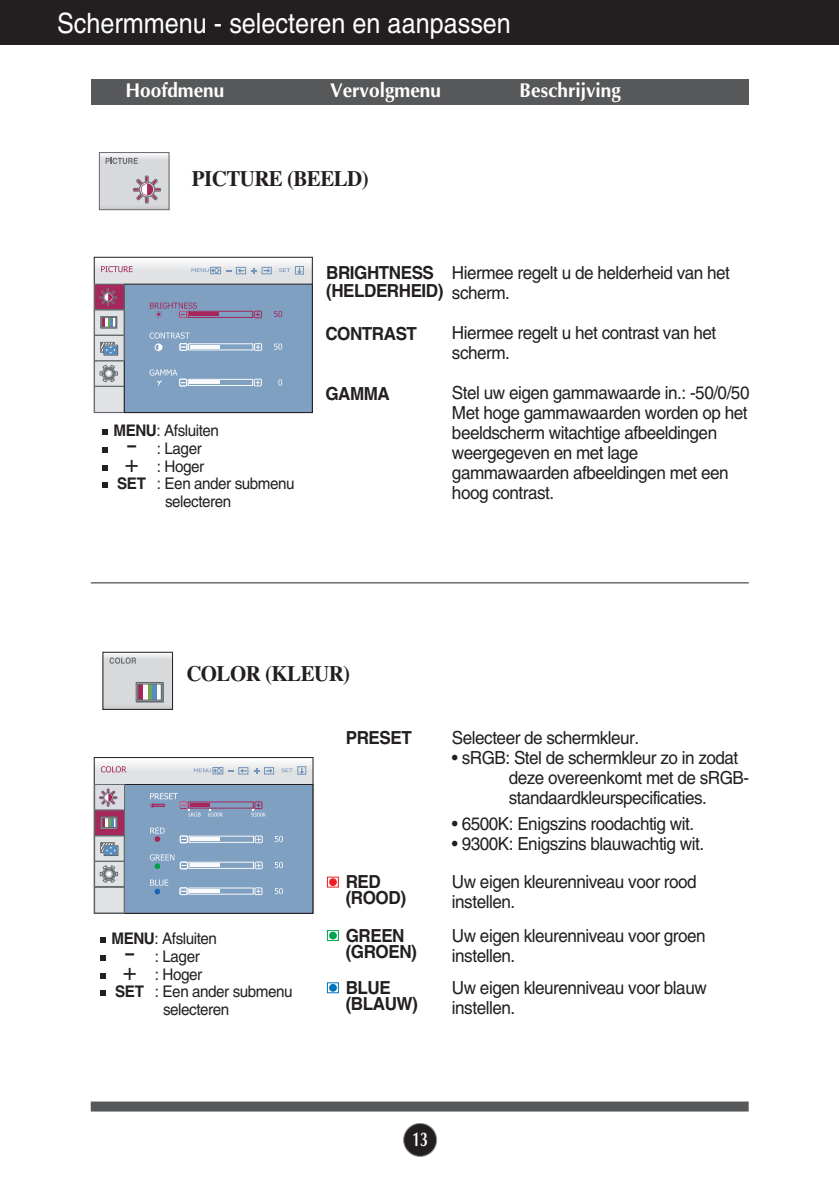
<style>
.page{position:relative;width:839px;height:1189px;background:#fff}
.page>*{position:absolute;margin:0;border:0;box-sizing:border-box;transform-origin:0 0}
.t1{font:28px "Helvetica";color:#fff;scale:.9 1}
.t2{font:24px/19.4px "Helvetica";color:#231f20;scale:1.5 1}
.t3{font:700 22px "Times";letter-spacing:-.025em;color:#231f20;scale:.95 1}
.t4{font:700 20px "Optima";color:#fff;scale:.95 1}
.t5{font:700 20px "Optima";color:#fff;scale:.7 1}
.t6{font:18px/20px "Helvetica";letter-spacing:-.03em;color:#231f20;scale:.95 1}
.t7{font:700 18px/16px "Helvetica";letter-spacing:-.03em;color:#231f20;scale:.95 1}
.t8{font:16px "Helvetica";letter-spacing:-.03em;color:#231f20;scale:.95 1}
.s1{font-weight:700}
</style>
<div class="page">
<div style="left:403px;top:1123px;width:33px;height:33px;background:#231f20;border-radius:50%"></div>
<div style="left:403px;top:1123px;width:34px;height:34px;border:2px solid #939598;border-radius:50%"></div>
<svg style="left:102px;top:482px;width:6px;height:6px"></svg>
<svg style="left:102px;top:465px;width:6px;height:5px"></svg>
<svg style="left:102px;top:447px;width:6px;height:6px"></svg>
<svg style="left:102px;top:429px;width:6px;height:6px"></svg>
<div style="left:0;top:0;width:839px;height:45px;background:#231f20"></div>
<div style="left:91px;top:79px;width:657px;height:26px;background:#57585a"></div>
<hr style="left:91px;top:582px;width:657px;height:1px;background:#231f20">
<div style="left:91px;top:1101px;width:657px;height:10px;background:#57585a"></div>
<svg style="left:101px;top:155px;width:66px;height:53px;background:#d8d9db"></svg>
<div style="left:99px;top:152px;width:70px;height:58px;border:1px solid #656c70"></div>
<svg style="left:133px;top:176px;width:28px;height:27px"></svg>
<svg style="left:106px;top:158px;width:32px;height:6px"></svg>
<svg style="left:96px;top:263px;width:214px;height:148px;background:#dfe0e2"></svg>
<div style="left:94px;top:386px;width:30px;height:27px;border:1px solid #656c70"></div>
<div style="left:124px;top:284px;width:188px;height:128px;background:#7fa0c1"></div>
<div style="left:124px;top:284px;width:188px;height:129px;border:1px solid #231f20"></div>
<svg style="left:101px;top:266px;width:32px;height:6px"></svg>
<svg style="left:150px;top:302px;width:112px;height:16px"></svg>
<svg style="left:274px;top:311px;width:8px;height:6px"></svg>
<svg style="left:274px;top:343px;width:8px;height:7px"></svg>
<svg style="left:278px;top:379px;width:4px;height:6px"></svg>
<svg style="left:150px;top:332px;width:112px;height:19px"></svg>
<svg style="left:149px;top:369px;width:113px;height:17px"></svg>
<svg style="left:94px;top:284px;width:31px;height:98px;background:#ad99a7"></svg>
<svg style="left:279px;top:268px;width:11px;height:4px"></svg>
<div style="left:236px;top:267px;width:10px;height:7px;border:1px solid #7495b9"></div>
<svg style="left:238px;top:268px;width:6px;height:5px"></svg>
<div style="left:262px;top:267px;width:9px;height:7px;border:1px solid #7495b9"></div>
<svg style="left:264px;top:268px;width:6px;height:5px"></svg>
<svg style="left:297px;top:268px;width:5px;height:4px"></svg>
<div style="left:210px;top:267px;width:11px;height:7px;border:1px solid #7495b9"></div>
<svg style="left:191px;top:267px;width:29px;height:7px"></svg>
<div style="left:295px;top:266px;width:9px;height:8px;border:1px solid #7495b9"></div>
<svg style="left:251px;top:268px;width:6px;height:5px"></svg>
<div style="left:327px;top:876px;width:12px;height:11px;border:1px solid #ee1d23"></div>
<div style="left:329px;top:878px;width:8px;height:8px;background:#ee1d23;border-radius:50%"></div>
<div style="left:327px;top:930px;width:12px;height:11px;border:1px solid #00a54f"></div>
<div style="left:329px;top:931px;width:8px;height:8px;background:#00a54f;border-radius:50%"></div>
<div style="left:327px;top:982px;width:12px;height:11px;border:1px solid #0072bc"></div>
<div style="left:329px;top:984px;width:8px;height:7px;background:#0072bc;border-radius:50%"></div>
<svg style="left:96px;top:763px;width:215px;height:21px"></svg>
<div style="left:124px;top:784px;width:189px;height:129px;background:#7fa0c1"></div>
<div style="left:124px;top:784px;width:189px;height:129px;border:1px solid #231f20"></div>
<svg style="left:101px;top:766px;width:25px;height:6px"></svg>
<div style="left:95px;top:784px;width:29px;height:26px;background:#dadce2"></div>
<div style="left:94px;top:784px;width:31px;height:26px;border:1px solid #656c70"></div>
<svg style="left:94px;top:789px;width:31px;height:124px;background:#b5a7b2"></svg>
<svg style="left:150px;top:827px;width:15px;height:15px"></svg>
<svg style="left:150px;top:854px;width:24px;height:15px"></svg>
<svg style="left:150px;top:879px;width:18px;height:15px"></svg>
<svg style="left:180px;top:835px;width:83px;height:8px"></svg>
<svg style="left:179px;top:887px;width:83px;height:8px"></svg>
<svg style="left:275px;top:836px;width:8px;height:6px"></svg>
<svg style="left:180px;top:861px;width:83px;height:8px"></svg>
<svg style="left:275px;top:862px;width:8px;height:6px"></svg>
<svg style="left:275px;top:888px;width:8px;height:6px"></svg>
<svg style="left:150px;top:793px;width:116px;height:23px"></svg>
<svg style="left:281px;top:768px;width:12px;height:4px"></svg>
<div style="left:238px;top:767px;width:10px;height:7px;border:1px solid #7495b9"></div>
<svg style="left:240px;top:768px;width:6px;height:5px"></svg>
<div style="left:264px;top:767px;width:10px;height:7px;border:1px solid #7495b9"></div>
<svg style="left:266px;top:768px;width:6px;height:5px"></svg>
<svg style="left:299px;top:768px;width:5px;height:4px"></svg>
<div style="left:213px;top:767px;width:10px;height:7px;border:1px solid #7495b9"></div>
<svg style="left:194px;top:767px;width:28px;height:7px"></svg>
<div style="left:297px;top:766px;width:9px;height:8px;border:1px solid #7495b9"></div>
<svg style="left:254px;top:768px;width:6px;height:5px"></svg>
<svg style="left:105px;top:654px;width:66px;height:53px;background:#d8d9db"></svg>
<div style="left:103px;top:652px;width:70px;height:57px;border:1px solid #231f20"></div>
<div style="left:136px;top:682px;width:28px;height:20px;border:1px solid #656c70"></div>
<div style="left:136px;top:682px;width:27px;height:19px;background:#fff"></div>
<div style="left:136px;top:682px;width:27px;height:20px;border:1px solid #656c70"></div>
<div style="left:138px;top:684px;width:5px;height:16px;background:#a5275b"></div>
<div style="left:143px;top:684px;width:5px;height:16px;background:#f9fafb"></div>
<hr style="left:148px;top:684px;width:4px;height:16px;background:#72a458">
<div style="left:152px;top:684px;width:5px;height:16px;background:#568cbd"></div>
<div style="left:137px;top:683px;width:25px;height:18px;border:1px solid #656c70"></div>
<svg style="left:109px;top:657px;width:27px;height:7px"></svg>
<svg style="left:100px;top:990px;width:6px;height:6px"></svg>
<svg style="left:100px;top:973px;width:6px;height:5px"></svg>
<svg style="left:100px;top:955px;width:6px;height:5px"></svg>
<svg style="left:100px;top:937px;width:6px;height:6px"></svg>
<h1 class="t1" style="left:57px;top:13px;width:506px">Schermmenu - selecteren en aanpassen</h1>
<p class="t4" style="left:125px;top:82px;width:106px">Hoofdmenu</p>
<p class="t4" style="left:330px;top:82px;width:118px">Vervolgmenu</p>
<p class="t4" style="left:519px;top:82px;width:108px">Beschrijving</p>
<p class="t3" style="left:192px;top:170px;width:188px">PICTURE (BEELD)</p>
<p class="t8" style="left:113px;top:425px;width:113px"><span class="s1">MENU</span>: Afsluiten</p>
<p class="t8" style="left:157px;top:442px;width:49px">: Lager</p>
<p class="t8" style="left:157px;top:460px;width:51px">: Hoger</p>
<p class="t8" style="left:117px;top:478px;width:188px"><span class="s1">SET</span> : Een ander submenu</p>
<p class="t8" style="left:165px;top:495px;width:71px">selecteren</p>
<h2 class="t2" style="left:125px;top:437px;width:11px">- +</h2>
<p class="t7" style="left:326px;top:266px;width:125px;line-height:17.6px">BRIGHTNESS (HELDERHEID)</p>
<p class="t7" style="left:325px;top:328px;width:98px">CONTRAST</p>
<p class="t7" style="left:325px;top:388px;width:69px">GAMMA</p>
<p class="t6" style="left:452px;top:264px;width:294px">Hiermee regelt u de helderheid van het scherm.</p>
<p class="t6" style="left:452px;top:324px;width:280px">Hiermee regelt u het contrast van het scherm.</p>
<p class="t6" style="left:452px;top:384px;width:315px">Stel uw eigen gammawaarde in.: -50/0/50<br>Met hoge gammawaarden worden op het beeldscherm witachtige afbeeldingen weergegeven en met lage gammawaarden afbeeldingen met een hoog contrast.</p>
<p class="t3" style="left:186px;top:666px;width:174px">COLOR (KLEUR)</p>
<p class="t8" style="left:111px;top:933px;width:113px"><span class="s1">MENU</span>: Afsluiten</p>
<p class="t8" style="left:155px;top:950px;width:49px">: Lager</p>
<p class="t8" style="left:155px;top:968px;width:51px">: Hoger</p>
<p class="t8" style="left:115px;top:986px;width:188px"><span class="s1">SET</span> : Een ander submenu</p>
<p class="t8" style="left:163px;top:1003px;width:71px">selecteren</p>
<h2 class="t2" style="left:123px;top:945px;width:11px">- +</h2>
<p class="t7" style="left:346px;top:731px;width:71px">PRESET</p>
<p class="t7" style="left:346px;top:875px;width:65px">RED (ROOD)</p>
<p class="t7" style="left:346px;top:929px;width:76px">GREEN (GROEN)</p>
<p class="t7" style="left:346px;top:981px;width:77px">BLUE (BLAUW)</p>
<p class="t6" style="left:452px;top:729px;width:199px">Selecteer de schermkleur.</p>
<p class="t6" style="left:508px;top:749px;width:255px;text-indent:-57px">• sRGB: Stel de schermkleur zo in zodat deze overeenkomt met de sRGB&shy;standaardkleurspecificaties.</p>
<p class="t6" style="left:452px;top:815px;width:256px">• 6500K: Enigszins roodachtig wit.</p>
<p class="t6" style="left:452px;top:826px;width:267px;line-height:38px">• 9300K: Enigszins blauwachtig wit.<br>Uw eigen kleurenniveau voor rood</p>
<p class="t6" style="left:452px;top:886px;width:269px;line-height:34px">instellen.<br>Uw eigen kleurenniveau voor groen</p>
<p class="t6" style="left:452px;top:941px;width:270px;line-height:32px">instellen.<br>Uw eigen kleurenniveau voor blauw</p>
<p class="t6" style="left:452px;top:999px;width:68px">instellen.</p>
<p class="t5" style="left:412px;top:1131px;width:23px">13</p>
</div>
